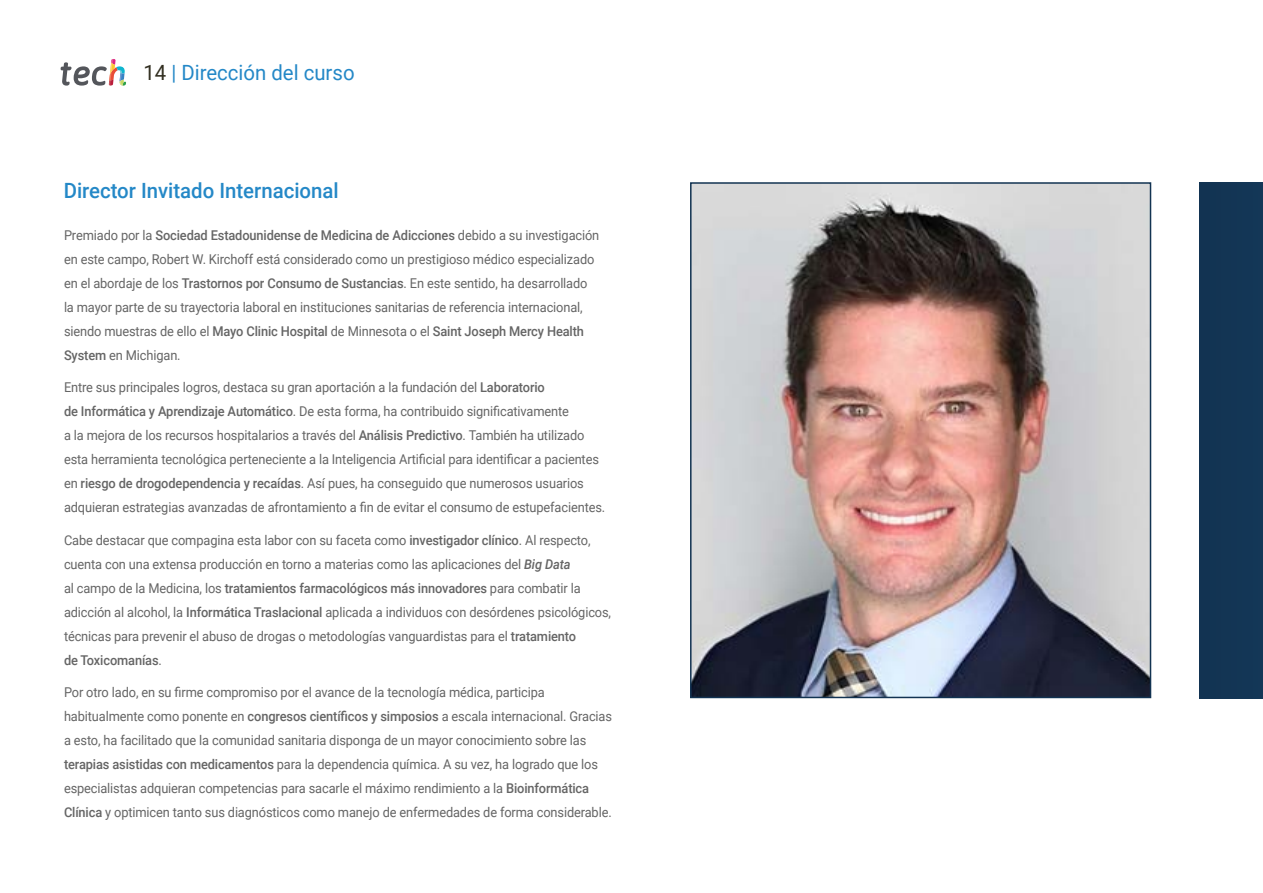
<style>
.page{position:relative;width:1263px;height:893px;background:#fff}
.page>*{position:absolute;margin:0;border:0;box-sizing:border-box;transform-origin:0 0}
.t1{font:500 21px "Roboto";color:#2488c7}
.t2{font:21px "Roboto";color:#2488c7}
.t3{font:13.5px/24px "Roboto";letter-spacing:-.01em;color:#656565;scale:.95 1}
.s1{color:#312e20}
.s2{font-weight:500}
.s3{font-weight:500;font-style:italic}
</style>
<div class="page">
<img style="left:693px;top:185px;width:455px;height:510px">
<div style="left:690px;top:182px;width:461px;height:516px;border:2px solid #123352"></div>
<div style="left:1199px;top:182px;width:64px;height:516px;background:#133554"></div>
<svg style="left:61px;top:59px;width:65px;height:27px"></svg>
<h1 class="t2" style="left:144px;top:57px;width:213px"><span class="s1">14</span> | Dirección del curso</h1>
<h1 class="t1" style="left:64px;top:176px;width:276px">Director Invitado Internacional</h1>
<p class="t3" style="left:64px;top:222px;width:565px">Premiado por la <span class="s2">Sociedad Estadounidense de Medicina de Adicciones</span> debido a su investigación en este campo, Robert W. Kirchoff está considerado como un prestigioso médico especializado en el abordaje de los <span class="s2">Trastornos por Consumo de Sustancias</span>. En este sentido, ha desarrollado la mayor parte de su trayectoria laboral en instituciones sanitarias de referencia internacional, siendo muestras de ello el <span class="s2">Mayo Clinic Hospital</span> de Minnesota o el <span class="s2">Saint Joseph Mercy Health System</span> en Michigan.</p>
<p class="t3" style="left:64px;top:375px;width:571px">Entre sus principales logros, destaca su gran aportación a la fundación del <span class="s2">Laboratorio<br>de Informática y Aprendizaje Automático</span>. De esta forma, ha contribuido significativamente<br>a la mejora de los recursos hospitalarios a través del <span class="s2">Análisis Predictivo</span>. También ha utilizado esta herramienta tecnológica perteneciente a la Inteligencia Artificial para identificar a pacientes en <span class="s2">riesgo de drogodependencia y recaídas</span>. Así pues, ha conseguido que numerosos usuarios adquieran estrategias avanzadas de afrontamiento a fin de evitar el consumo de estupefacientes.</p>
<p class="t3" style="left:64px;top:527px;width:577px">Cabe destacar que compagina esta labor con su faceta como <span class="s2">investigador clínico</span>. Al respecto, cuenta con una extensa producción en torno a materias como las aplicaciones del <span class="s3">Big Data<br></span>al campo de la Medicina, los <span class="s2">tratamientos farmacológicos más innovadores</span> para combatir la adicción al alcohol, la <span class="s2">Informática Traslacional</span> aplicada a individuos con desórdenes psicológicos, técnicas para prevenir el abuso de drogas o metodologías vanguardistas para el <span class="s2">tratamiento<br>de Toxicomanías</span>.</p>
<p class="t3" style="left:64px;top:680px;width:578px">Por otro lado, en su firme compromiso por el avance de la tecnología médica, participa habitualmente como ponente en <span class="s2">congresos científicos y simposios</span> a escala internacional. Gracias a esto, ha facilitado que la comunidad sanitaria disponga de un mayor conocimiento sobre las <span class="s2">terapias asistidas con medicamentos</span> para la dependencia química. A su vez, ha logrado que los especialistas adquieran competencias para sacarle el máximo rendimiento a la <span class="s2">Bioinformática Clínica</span> y optimicen tanto sus diagnósticos como manejo de enfermedades de forma considerable.</p>
</div>
